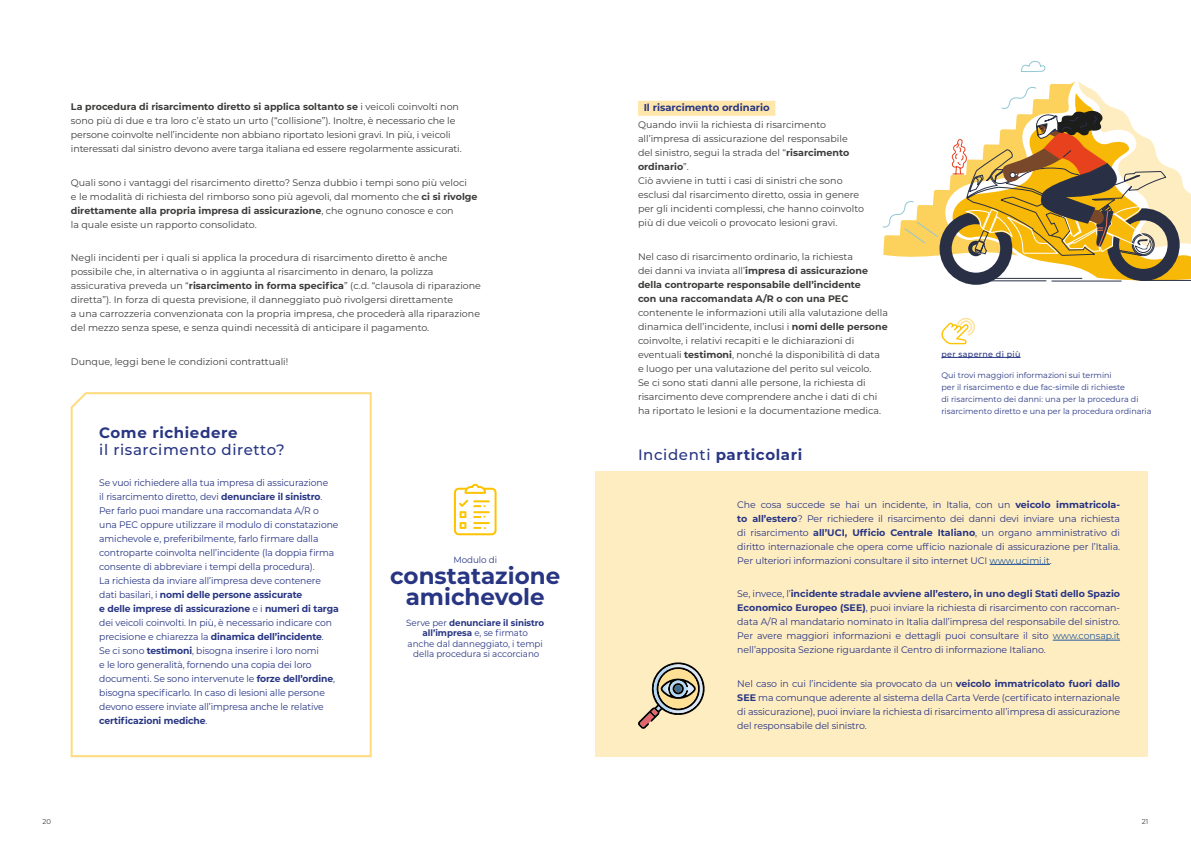
<style>
.page{position:relative;width:1191px;height:842px;background:#fff}
.page>*{position:absolute;margin:0;border:0;box-sizing:border-box;transform-origin:0 0}
.t1{font:700 23px/21px "Montserrat";color:#283583;text-align:center}
.t2{font:700 15px "Montserrat";letter-spacing:.04em;color:#283583}
.t3{font:500 15px "Montserrat";letter-spacing:.04em;color:#283583}
.t4{font:700 10px "Montserrat";color:#283583}
.t5{font:9.5px/14px "Montserrat";color:#3c3c3b}
.t6{font:9.5px/14px "Montserrat";letter-spacing:-.01em;color:#283583;text-align:justify}
.t7{font:9px "Montserrat";letter-spacing:-.005em;color:#283583}
.t8{font:700 9px "Montserrat";letter-spacing:-.005em;color:#283583}
.t9{font:8px/12px "Montserrat";color:#283583}
.t10{font:500 8px "Montserrat";letter-spacing:.04em;color:#283583}
.t11{font:7px "Montserrat";color:#3c3c3b}
.s1{font-weight:700}
.s2{font-weight:400}
.s3{font-weight:500}
.s4{color:#275b9b}
</style>
<div class="page">
<svg style="left:70px;top:392px;width:302px;height:366px"></svg>
<div style="left:595px;top:472px;width:553px;height:285px;background:#ffedc2"></div>
<hr style="left:989px;top:564px;width:60px;height:1px;background:#275b9b">
<hr style="left:1052px;top:640px;width:68px;height:1px;background:#275b9b">
<div style="left:638px;top:101px;width:137px;height:15px;background:#ffe7ac"></div>
<svg style="left:941px;top:317px;width:34px;height:27px"></svg>
<hr style="left:941px;top:357px;width:79px;height:1px;background:#283583">
<svg style="left:454px;top:484px;width:42px;height:51px"></svg>
<svg style="left:638px;top:662px;width:66px;height:67px"></svg>
<div style="left:674px;top:685px;width:8px;height:7px;background:#406b8c;border-radius:50%"></div>
<svg style="left:882px;top:61px;width:309px;height:224px"></svg>
<p class="t5" style="left:71px;top:99px;width:392px"><span class="s1">La procedura di risarcimento diretto si applica soltanto se</span> i veicoli coinvolti non sono più di due e tra loro c’è stato un urto (“collisione”). Inoltre, è necessario che le persone coinvolte nell’incidente non abbiano riportato lesioni gravi. In più, i veicoli interessati dal sinistro devono avere targa italiana ed essere regolarmente assicurati.</p>
<p class="t5" style="left:71px;top:175px;width:408px">Quali sono i vantaggi del risarcimento diretto? Senza dubbio i tempi sono più veloci<br>e le modalità di richiesta del rimborso sono più agevoli, dal momento che <span class="s1">ci si rivolge direttamente alla propria impresa di assicurazione</span>, che ognuno conosce e con<br>la quale esiste un rapporto consolidato.</p>
<p class="t5" style="left:71px;top:250px;width:411px">Negli incidenti per i quali si applica la procedura di risarcimento diretto è anche possibile che, in alternativa o in aggiunta al risarcimento in denaro, la polizza assicurativa preveda un “<span class="s1">risarcimento in forma specifica</span>” (c.d. “clausola di riparazione diretta”). In forza di questa previsione, il danneggiato può rivolgersi direttamente<br>a una carrozzeria convenzionata con la propria impresa, che procederà alla riparazione del mezzo senza spese, e senza quindi necessità di anticipare il pagamento.</p>
<p class="t5" style="left:71px;top:354px;width:219px">Dunque, leggi bene le condizioni contrattuali!</p>
<p class="t2" style="left:99px;top:422px;width:140px">Come richiedere</p>
<p class="t3" style="left:99px;top:439px;width:187px">il risarcimento diretto?</p>
<p class="t6" style="left:99px;top:475px;width:241px;text-align:left">Se vuoi richiedere alla tua impresa di assicurazione<br>il risarcimento diretto, devi <span class="s1">denunciare il sinistro</span>.<br>Per farlo puoi mandare una raccomandata A/R o una PEC oppure utilizzare il modulo di constatazione amichevole e, preferibilmente, farlo firmare dalla controparte coinvolta nell’incidente (la doppia firma consente di abbreviare i tempi della procedura).<br>La richiesta da inviare all’impresa deve contenere dati basilari, i <span class="s1">nomi delle persone assicurate<br>e delle imprese di assicurazione</span> e i <span class="s1">numeri di targa</span></p>
<p class="t6" style="left:99px;top:615px;width:237px;text-align:left">dei veicoli coinvolti. In più, è necessario indicare con precisione e chiarezza la <span class="s1">dinamica dell’incidente</span>.<br>Se ci sono <span class="s1">testimoni</span>, bisogna inserire i loro nomi<br>e le loro generalità, fornendo una copia dei loro documenti. Se sono intervenute le <span class="s1">forze dell’ordine</span>, bisogna specificarlo. In caso di lesioni alle persone devono essere inviate all’impresa anche le relative <span class="s1">certificazioni mediche</span>.</p>
<p class="t7" style="left:453px;top:554px;width:45px">Modulo di</p>
<p class="t1" style="left:390px;top:564px;width:172px">constatazione amichevole</p>
<p class="t8" style="left:406px;top:616px;width:140px"><span class="s2">Serve per</span> denunciare il sinistro</p>
<p class="t8" style="left:422px;top:626px;width:107px">all’impresa <span class="s2">e, se firmato</span></p>
<p class="t7" style="left:407px;top:637px;width:137px">anche dal danneggiato, i tempi</p>
<p class="t7" style="left:413px;top:647px;width:128px">della procedura si accorciano</p>
<p class="t4" style="left:643px;top:101px;width:127px">Il risarcimento ordinario</p>
<p class="t5" style="left:638px;top:117px;width:227px">Quando invii la richiesta di risarcimento all’impresa di assicurazione del responsabile del sinistro, segui la strada del “<span class="s1">risarcimento ordinario</span>”.<br>Ciò avviene in tutti i casi di sinistri che sono esclusi dal risarcimento diretto, ossia in genere per gli incidenti complessi, che hanno coinvolto più di due veicoli o provocato lesioni gravi.</p>
<p class="t5" style="left:638px;top:249px;width:251px">Nel caso di risarcimento ordinario, la richiesta<br>dei danni va inviata all’<span class="s1">impresa di assicurazione della controparte responsabile dell’incidente<br>con una raccomandata A/R o con una PEC </span>contenente le informazioni utili alla valutazione della dinamica dell’incidente, inclusi i <span class="s1">nomi delle persone </span>coinvolte, i relativi recapiti e le dichiarazioni di eventuali <span class="s1">testimoni</span>, nonché la disponibilità di data e luogo per una valutazione del perito sul veicolo.<br>Se ci sono stati danni alle persone, la richiesta di risarcimento deve comprendere anche i dati di chi ha riportato le lesioni e la documentazione medica.</p>
<p class="t10" style="left:941px;top:348px;width:81px">per saperne di più</p>
<p class="t9" style="left:941px;top:369px;width:185px">Qui trovi maggiori informazioni sui termini per il risarcimento e due fac-simile di richieste</p>
<p class="t9" style="left:941px;top:393px;width:211px">di risarcimento dei danni: una per la procedura di risarcimento diretto e una per la procedura ordinaria</p>
<p class="t2" style="left:638px;top:444px;width:166px"><span class="s3">Incidenti</span> particolari</p>
<p class="t6" style="left:737px;top:497px;width:384px">Che cosa succede se hai un incidente, in Italia, con un <span class="s1">veicolo immatricola&shy;to all’estero</span>? Per richiedere il risarcimento dei danni devi inviare una richiesta di risarcimento <span class="s1">all’UCI, Ufficio Centrale Italiano</span>, un organo amministrativo di diritto internazionale che opera come ufficio nazionale di assicurazione per l’Italia.<br>Per ulteriori informazioni consultare il sito internet UCI <span class="s4">www.ucimi.it</span>.</p>
<p class="t6" style="left:737px;top:586px;width:384px">Se, invece, l’<span class="s1">incidente stradale avviene all’estero, in uno degli Stati dello Spazio Economico Europeo (SEE)</span>, puoi inviare la richiesta di risarcimento con raccoman&shy;data A/R al mandatario nominato in Italia dall’impresa del responsabile del sinistro.<br>Per avere maggiori informazioni e dettagli puoi consultare il sito <span class="s4">www.consap.it </span>nell’apposita Sezione riguardante il Centro di informazione Italiano.</p>
<p class="t6" style="left:737px;top:676px;width:384px">Nel caso in cui l’incidente sia provocato da un <span class="s1">veicolo immatricolato fuori dallo SEE</span> ma comunque aderente al sistema della Carta Verde (certificato internazionale di assicurazione), puoi inviare la richiesta di risarcimento all’impresa di assicurazione del responsabile del sinistro.</p>
<p class="t11" style="left:43px;top:817px;width:10px">20</p>
<p class="t11" style="left:1142px;top:817px;width:8px">21</p>
</div>
